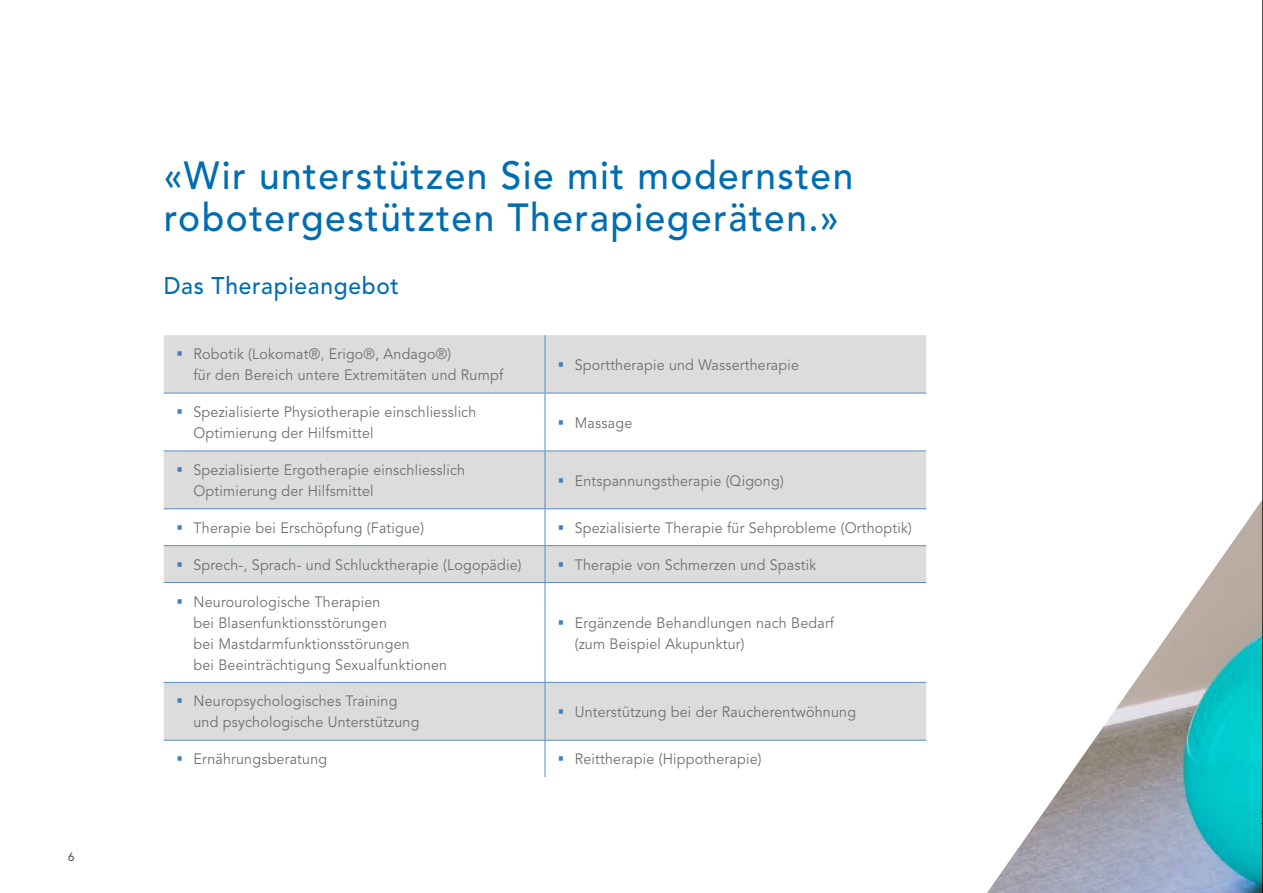
<style>
.page{position:relative;width:1263px;height:893px;background:#fff}
.page>*{position:absolute;margin:0;border:0;box-sizing:border-box;transform-origin:0 0}
.t1{font:500 39px/42px "Avenir LT Pro";letter-spacing:.04em;color:#006db2;scale:.95 1}
.t2{font:500 24px "Avenir LT Pro";letter-spacing:.03em;color:#006db2;scale:.95 1}
.t3{font:15px/21px "Avenir LT Pro";letter-spacing:.015em;color:#706f6b;scale:.95 1}
.t4{font:500 12px "Avenir LT Pro";color:#575855;scale:.95 1}
.s1{color:#4380be}
</style>
<div class="page">
<img style="left:987px;top:500px;width:275px;height:393px">
<svg style="left:164px;top:335px;width:762px;height:405px;fill:#dcdcdb"></svg>
<hr style="left:545px;top:335px;width:1px;height:58px;background:#5c8bc5">
<hr style="left:164px;top:393px;width:381px;height:1px;background:#5c8bc5">
<hr style="left:545px;top:393px;width:381px;height:1px;background:#5c8bc5">
<hr style="left:545px;top:393px;width:1px;height:58px;background:#5c8bc5">
<hr style="left:164px;top:451px;width:381px;height:1px;background:#5c8bc5">
<hr style="left:545px;top:451px;width:381px;height:1px;background:#5c8bc5">
<hr style="left:545px;top:451px;width:1px;height:57px;background:#5c8bc5">
<hr style="left:164px;top:508px;width:381px;height:1px;background:#5c8bc5">
<hr style="left:545px;top:508px;width:381px;height:1px;background:#5c8bc5">
<hr style="left:545px;top:509px;width:1px;height:36px;background:#5c8bc5">
<hr style="left:164px;top:545px;width:381px;height:1px;background:#5c8bc5">
<hr style="left:545px;top:545px;width:381px;height:1px;background:#5c8bc5">
<hr style="left:545px;top:546px;width:1px;height:36px;background:#5c8bc5">
<hr style="left:164px;top:582px;width:381px;height:1px;background:#5c8bc5">
<hr style="left:545px;top:582px;width:381px;height:1px;background:#5c8bc5">
<hr style="left:545px;top:583px;width:1px;height:99px;background:#5c8bc5">
<hr style="left:164px;top:682px;width:381px;height:1px;background:#5c8bc5">
<hr style="left:545px;top:682px;width:381px;height:1px;background:#5c8bc5">
<hr style="left:545px;top:683px;width:1px;height:57px;background:#5c8bc5">
<hr style="left:164px;top:740px;width:381px;height:1px;background:#5c8bc5">
<hr style="left:545px;top:740px;width:381px;height:1px;background:#5c8bc5">
<hr style="left:545px;top:741px;width:1px;height:36px;background:#5c8bc5">
<hr style="left:1262px;top:0;width:1px;height:893px;background:#000">
<p class="t4" style="left:68px;top:850px;width:8px">6</p>
<h1 class="t1" style="left:164px;top:155px;width:727px">«Wir unterstützen Sie mit modernsten robotergestützten Therapiegeräten.»</h1>
<h2 class="t2" style="left:164px;top:271px;width:249px">Das Therapieangebot</h2>
<p class="t3" style="left:193px;top:344px;width:328px;text-indent:-17px"><span class="s1">▪</span> Robotik (Lokomat®, Erigo®, Andago®)<br>für den Bereich untere Extremitäten und Rumpf</p>
<p class="t3" style="left:558px;top:354px;width:256px"><span class="s1">▪</span> Sporttherapie und Wassertherapie</p>
<p class="t3" style="left:193px;top:402px;width:299px;text-indent:-17px"><span class="s1">▪</span> Spezialisierte Physiotherapie einschliesslich<br>Optimierung der Hilfsmittel</p>
<p class="t3" style="left:558px;top:412px;width:80px"><span class="s1">▪</span> Massage</p>
<p class="t3" style="left:193px;top:460px;width:287px;text-indent:-17px"><span class="s1">▪</span> Spezialisierte Ergotherapie einschliesslich<br>Optimierung der Hilfsmittel</p>
<p class="t3" style="left:558px;top:470px;width:239px"><span class="s1">▪</span> Entspannungstherapie (Qigong)</p>
<p class="t3" style="left:176px;top:517px;width:262px"><span class="s1">▪</span> Therapie bei Erschöpfung (Fatigue)</p>
<p class="t3" style="left:558px;top:517px;width:374px"><span class="s1">▪</span> Spezialisierte Therapie für Sehprobleme (Orthoptik)</p>
<p class="t3" style="left:176px;top:554px;width:365px"><span class="s1">▪</span> Sprech-, Sprach- und Schlucktherapie (Logopädie)</p>
<p class="t3" style="left:558px;top:554px;width:274px"><span class="s1">▪</span> Therapie von Schmerzen und Spastik</p>
<p class="t3" style="left:193px;top:591px;width:269px;text-indent:-17px"><span class="s1">▪</span> Neurourologische Therapien<br>bei Blasenfunktionsstörungen<br>bei Mastdarmfunktionsstörungen<br>bei Beeinträchtigung Sexualfunktionen</p>
<p class="t3" style="left:575px;top:612px;width:275px;text-indent:-17px"><span class="s1">▪</span> Ergänzende Behandlungen nach Bedarf (zum Beispiel Akupunktur)</p>
<p class="t3" style="left:193px;top:691px;width:239px;text-indent:-17px"><span class="s1">▪</span> Neuropsychologisches Training und psychologische Unterstützung</p>
<p class="t3" style="left:558px;top:702px;width:315px"><span class="s1">▪</span> Unterstützung bei der Raucherentwöhnung</p>
<p class="t3" style="left:176px;top:749px;width:160px"><span class="s1">▪</span> Ernährungsberatung</p>
<p class="t3" style="left:558px;top:749px;width:216px"><span class="s1">▪</span> Reittherapie (Hippotherapie)</p>
</div>
